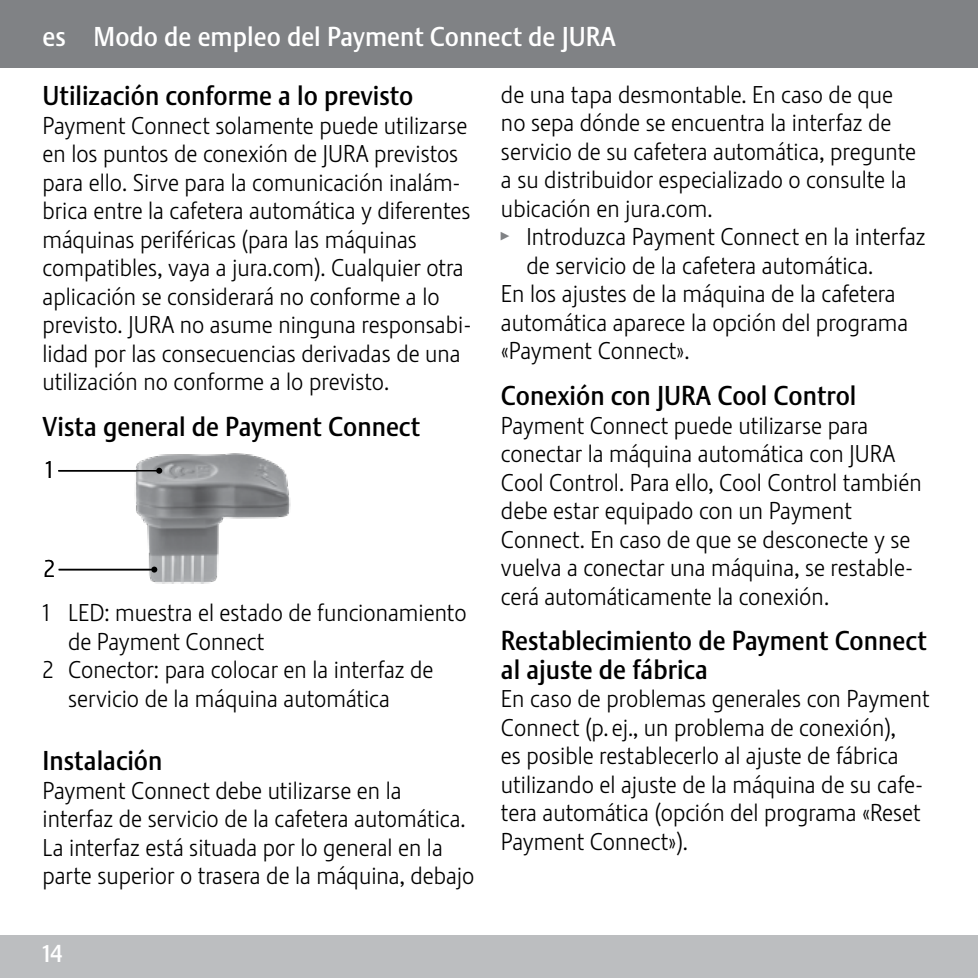
<style>
.page{position:relative;width:978px;height:978px;background:#fff}
.page>*{position:absolute;margin:0;border:0;box-sizing:border-box;transform-origin:0 0}
.t1{font:27px/28.5px "Stalemate Pro 2 J Medium";color:#000}
.t2{font:27px "Stalemate Pro 2 J Medium";color:#fff}
.t3{font:24px/28.5px "Stalemate Pro 2 J Light";color:#000}
.t4{font:24px "Stalemate Pro 2 J Medium";color:#fff}
.s1{font-family:"Jura Pict 2006";color:#808285}
</style>
<div class="page">
<div style="left:0;top:935px;width:978px;height:43px;background:#bcbec0"></div>
<div style="left:0;top:0;width:978px;height:68px;background:#808285"></div>
<img style="left:129px;top:453px;width:162px;height:131px">
<hr style="left:59px;top:569px;width:95px;height:1px;background:#000">
<svg style="left:151px;top:567px;width:6px;height:6px"></svg>
<hr style="left:58px;top:470px;width:101px;height:1px;background:#000">
<svg style="left:156px;top:468px;width:6px;height:6px"></svg>
<p class="t2" style="left:43px;top:20px;width:575px">es Modo de empleo del Payment Connect de JURA</p>
<p class="t1" style="left:43px;top:82px;width:372px">Utilización conforme a lo previsto</p>
<p class="t3" style="left:43px;top:111px;width:430px">Payment Connect solamente puede utilizarse en los puntos de conexión de JURA previstos para ello. Sirve para la comunicación inalám&shy;brica entre la cafetera automática y diferentes máquinas periféricas (para las máquinas compatibles, vaya a jura.com). Cualquier otra aplicación se considerará no conforme a lo previsto. JURA no asume ninguna responsabi&shy;lidad por las consecuencias derivadas de una utilización no conforme a lo previsto.</p>
<p class="t1" style="left:43px;top:412px;width:379px">Vista general de Payment Connect</p>
<p class="t3" style="left:501px;top:80px;width:394px">de una tapa desmontable. En caso de que</p>
<p class="t3" style="left:501px;top:109px;width:392px">no sepa dónde se encuentra la interfaz de</p>
<p class="t3" style="left:501px;top:137px;width:417px">servicio de su cafetera automática, pregunte</p>
<p class="t3" style="left:501px;top:166px;width:407px">a su distribuidor especializado o consulte la</p>
<p class="t3" style="left:501px;top:194px;width:213px">ubicación en jura.com.</p>
<p class="t3" style="left:501px;top:223px;width:426px"><span class="s1">T</span> Introduzca Payment Connect en la interfaz</p>
<p class="t3" style="left:526px;top:251px;width:348px">de servicio de la cafetera automática.</p>
<p class="t3" style="left:501px;top:280px;width:396px">En los ajustes de la máquina de la cafetera</p>
<p class="t3" style="left:501px;top:308px;width:409px">automática aparece la opción del programa</p>
<p class="t3" style="left:501px;top:337px;width:190px">«Payment Connect».</p>
<p class="t1" style="left:501px;top:382px;width:357px">Conexión con JURA Cool Control</p>
<p class="t3" style="left:501px;top:411px;width:422px">Payment Connect puede utilizarse para conectar la máquina automática con JURA Cool Control. Para ello, Cool Control también debe estar equipado con un Payment Connect. En caso de que se desconecte y se vuelva a conectar una máquina, se restable&shy;cerá automáticamente la conexión.</p>
<p class="t1" style="left:501px;top:627px;width:427px">Restablecimiento de Payment Connect al ajuste de fábrica</p>
<p class="t3" style="left:501px;top:685px;width:430px">En caso de problemas generales con Payment Connect (p. ej., un problema de conexión),<br>es posible restablecerlo al ajuste de fábrica utilizando el ajuste de la máquina de su cafe&shy;tera automática (opción del programa «Reset Payment Connect»).</p>
<p class="t3" style="left:45px;top:456px;width:8px">1</p>
<p class="t3" style="left:44px;top:555px;width:13px">2</p>
<p class="t3" style="left:43px;top:599px;width:426px">1 LED: muestra el estado de funcionamiento</p>
<p class="t3" style="left:68px;top:627px;width:198px">de Payment Connect</p>
<p class="t3" style="left:43px;top:656px;width:393px">2 Conector: para colocar en la interfaz de</p>
<p class="t3" style="left:68px;top:684px;width:323px">servicio de la máquina automática</p>
<p class="t1" style="left:43px;top:747px;width:122px">Instalación</p>
<p class="t3" style="left:43px;top:776px;width:433px">Payment Connect debe utilizarse en la interfaz de servicio de la cafetera automática.<br>La interfaz está situada por lo general en la parte superior o trasera de la máquina, debajo</p>
<p class="t4" style="left:43px;top:939px;width:22px">14</p>
</div>
